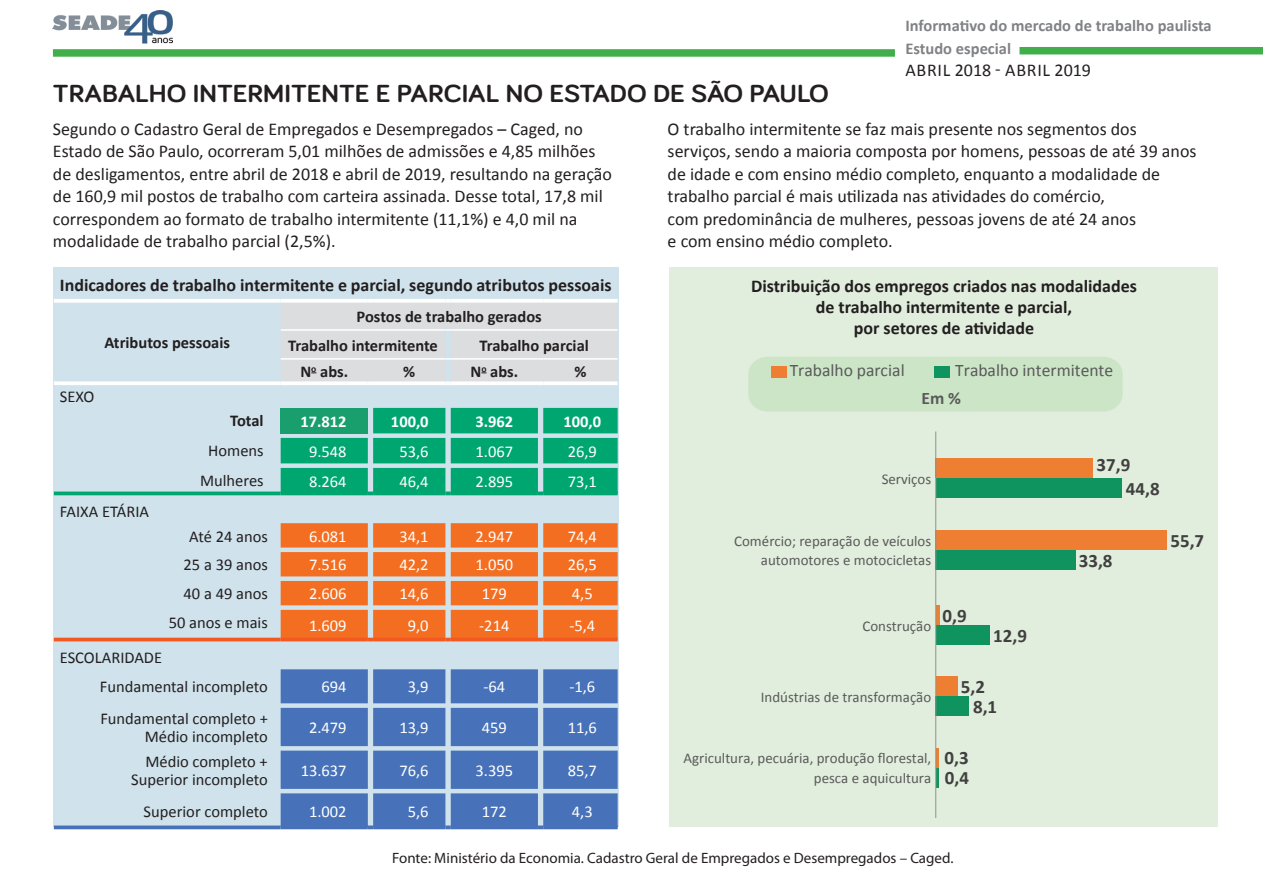
<style>
.page{position:relative;width:1263px;height:893px;background:#fff}
.page>*{position:absolute;margin:0;border:0;box-sizing:border-box;transform-origin:0 0}
.t1{font:700 25.5px "Bariol";color:#231f20;scale:1.1 1}
.t2{font:700 18.9px "Calibri";letter-spacing:.005em;color:#414040}
.t3{font:18px/22.5px "Calibri";color:#231f20}
.t4{font:700 18px/21px "Calibri";color:#231f20;text-align:center}
.t5{font:18px "Calibri";letter-spacing:.04em;color:#231f20}
.t6{font:17.55px "Calibri";color:#5a5a5a}
.t7{font:700 17.55px "Calibri";color:#5a5a5a}
.t8{font:16.5px/18px "Calibri";color:#231f20;text-align:right}
.t9{font:16.5px "Calibri";color:#fff}
.t10{font:700 16.5px/29.1px "Calibri";color:#231f20}
.t11{font:700 16.5px/23.4px "Calibri";color:#808285}
.t12{font:700 16.5px "Calibri";color:#fff}
.t13{font:15px "Myriad Pro";color:#231f20}
.t14{font:14.85px/19.8px "Calibri";color:#5a5a5a;text-align:right}
</style>
<div class="page">
<div style="left:53px;top:49px;width:842px;height:8px;background:#40ae49"></div>
<div style="left:1019px;top:47px;width:244px;height:7px;background:#40ae49"></div>
<img style="left:53px;top:11px;width:120px;height:33px">
<div style="left:670px;top:267px;width:548px;height:559px;background:#e1eedd"></div>
<div style="left:53px;top:267px;width:566px;height:559px;background:#d0e3ec"></div>
<svg style="left:281px;top:669px;width:337px;height:156px;background:#5980bf"></svg>
<hr style="left:54px;top:638px;width:227px;height:3px;background:#f15921">
<hr style="left:54px;top:492px;width:227px;height:3px;background:#00a66f">
<svg style="left:54px;top:825px;width:227px;height:4px"></svg>
<svg style="left:281px;top:408px;width:337px;height:87px;background:#1fae80"></svg>
<hr style="left:543px;top:492px;width:75px;height:3px;background:#00a66f">
<svg style="left:281px;top:523px;width:337px;height:118px;background:#ed7f41"></svg>
<hr style="left:543px;top:638px;width:75px;height:3px;background:#f15921">
<hr style="left:281px;top:825px;width:87px;height:4px;background:#4772b9">
<svg style="left:368px;top:825px;width:5px;height:4px"></svg>
<hr style="left:373px;top:825px;width:72px;height:4px;background:#4772b9">
<svg style="left:445px;top:825px;width:6px;height:4px"></svg>
<hr style="left:451px;top:825px;width:87px;height:4px;background:#4772b9">
<svg style="left:538px;top:825px;width:5px;height:4px"></svg>
<hr style="left:543px;top:825px;width:75px;height:4px;background:#4772b9">
<svg style="left:54px;top:381px;width:227px;height:4px"></svg>
<svg style="left:54px;top:299px;width:227px;height:4px"></svg>
<svg style="left:281px;top:299px;width:337px;height:86px"></svg>
<hr style="left:937px;top:768px;width:2px;height:20px;background:#10945f">
<div style="left:936px;top:696px;width:33px;height:20px;background:#10945f"></div>
<div style="left:936px;top:625px;width:53px;height:20px;background:#10945f"></div>
<div style="left:936px;top:550px;width:140px;height:20px;background:#10945f"></div>
<div style="left:936px;top:478px;width:185px;height:20px;background:#10945f"></div>
<hr style="left:937px;top:748px;width:2px;height:20px;background:#ee7e31">
<div style="left:936px;top:676px;width:21px;height:20px;background:#ee7e31"></div>
<svg style="left:936px;top:605px;width:4px;height:20px"></svg>
<div style="left:936px;top:530px;width:231px;height:20px;background:#ee7e31"></div>
<div style="left:936px;top:458px;width:157px;height:20px;background:#ee7e31"></div>
<hr style="left:935px;top:431px;width:1px;height:386px;background:#8e918e">
<div style="left:748px;top:357px;width:375px;height:55px;background:#cbe5c6"></div>
<div style="left:771px;top:366px;width:15px;height:12px;background:#ee7e31"></div>
<div style="left:935px;top:366px;width:15px;height:12px;background:#10945f"></div>
<h1 class="t1" style="left:53px;top:76px;width:707px">TRABALHO INTERMITENTE E PARCIAL NO ESTADO DE SÃO PAULO</h1>
<p class="t11" style="left:905px;top:14px;width:308px">Informativo do mercado de trabalho paulista<br>Estudo especial</p>
<p class="t5" style="left:905px;top:59px;width:187px">ABRIL 2018 - ABRIL 2019</p>
<p class="t3" style="left:53px;top:118px;width:560px">Segundo o Cadastro Geral de Empregados e Desempregados – Caged, no Estado de São Paulo, ocorreram 5,01 milhões de admissões e 4,85 milhões de desligamentos, entre abril de 2018 e abril de 2019, resultando na geração de 160,9 mil postos de trabalho com carteira assinada. Desse total, 17,8 mil correspondem ao formato de trabalho intermitente (11,1%) e 4,0 mil na modalidade de trabalho parcial (2,5%).</p>
<p class="t4" style="left:60px;top:274px;width:553px">Indicadores de trabalho intermitente e parcial, segundo atributos pessoais</p>
<p class="t8" style="left:60px;top:387px;width:36px">SEXO</p>
<p class="t10" style="left:104px;top:328px;width:127px">Atributos pessoais</p>
<p class="t10" style="left:288px;top:302px;width:255px;text-indent:68px">Postos de trabalho gerados<br>Trabalho intermitente</p>
<p class="t10" style="left:480px;top:331px;width:111px">Trabalho parcial</p>
<p class="t10" style="left:300px;top:357px;width:49px">N<sup>o</sup> abs.</p>
<p class="t10" style="left:403px;top:357px;width:14px">%</p>
<p class="t10" style="left:470px;top:357px;width:49px">N<sup>o</sup> abs.</p>
<p class="t10" style="left:574px;top:357px;width:14px">%</p>
<p class="t10" style="left:230px;top:406px;width:35px">Total</p>
<p class="t12" style="left:300px;top:411px;width:48px">17.812</p>
<p class="t12" style="left:391px;top:411px;width:39px">100,0</p>
<p class="t12" style="left:475px;top:411px;width:39px">3.962</p>
<p class="t12" style="left:563px;top:411px;width:39px">100,0</p>
<p class="t8" style="left:208px;top:442px;width:57px">Homens</p>
<p class="t9" style="left:309px;top:441px;width:39px">9.548</p>
<p class="t9" style="left:399px;top:441px;width:31px">53,6</p>
<p class="t9" style="left:476px;top:441px;width:39px">1.067</p>
<p class="t9" style="left:568px;top:441px;width:31px">26,9</p>
<p class="t8" style="left:200px;top:472px;width:65px">Mulheres</p>
<p class="t9" style="left:309px;top:471px;width:39px">8.264</p>
<p class="t9" style="left:399px;top:471px;width:31px">46,4</p>
<p class="t9" style="left:476px;top:471px;width:39px">2.895</p>
<p class="t9" style="left:568px;top:471px;width:31px">73,1</p>
<p class="t8" style="left:60px;top:503px;width:91px">FAIXA ETÁRIA</p>
<p class="t3" style="left:668px;top:118px;width:530px">O trabalho intermitente se faz mais presente nos segmentos dos serviços, sendo a maioria composta por homens, pessoas de até 39 anos de idade e com ensino médio completo, enquanto a modalidade de trabalho parcial é mais utilizada nas atividades do comércio,<br>com predominância de mulheres, pessoas jovens de até 24 anos<br>e com ensino médio completo.</p>
<p class="t4" style="left:751px;top:276px;width:387px">Distribuição dos empregos criados nas modalidades de trabalho intermitente e parcial,<br>por setores de atividade</p>
<p class="t6" style="left:790px;top:359px;width:117px">Trabalho parcial</p>
<p class="t6" style="left:955px;top:359px;width:160px">Trabalho intermitente</p>
<p class="t7" style="left:921px;top:387px;width:41px">Em%</p>
<p class="t14" style="left:882px;top:469px;width:51px">Serviços</p>
<p class="t2" style="left:1096px;top:452px;width:35px">37,9</p>
<p class="t2" style="left:1126px;top:477px;width:35px">44,8</p>
<p class="t8" style="left:189px;top:527px;width:80px">Até 24 anos</p>
<p class="t9" style="left:309px;top:526px;width:39px">6.081</p>
<p class="t9" style="left:399px;top:526px;width:31px">34,1</p>
<p class="t9" style="left:475px;top:526px;width:39px">2.947</p>
<p class="t9" style="left:568px;top:526px;width:31px">74,4</p>
<p class="t8" style="left:184px;top:556px;width:86px">25 a 39 anos</p>
<p class="t9" style="left:309px;top:554px;width:39px">7.516</p>
<p class="t9" style="left:399px;top:554px;width:31px">42,2</p>
<p class="t9" style="left:475px;top:554px;width:39px">1.050</p>
<p class="t9" style="left:568px;top:554px;width:31px">26,5</p>
<p class="t8" style="left:184px;top:585px;width:86px">40 a 49 anos</p>
<p class="t9" style="left:309px;top:583px;width:39px">2.606</p>
<p class="t9" style="left:399px;top:583px;width:31px">14,6</p>
<p class="t9" style="left:482px;top:583px;width:27px">179</p>
<p class="t9" style="left:572px;top:583px;width:22px">4,5</p>
<p class="t8" style="left:169px;top:614px;width:101px">50 anos e mais</p>
<p class="t9" style="left:309px;top:615px;width:39px">1.609</p>
<p class="t9" style="left:408px;top:615px;width:22px">9,0</p>
<p class="t9" style="left:479px;top:615px;width:32px">-214</p>
<p class="t9" style="left:569px;top:615px;width:27px">-5,4</p>
<p class="t8" style="left:100px;top:643px;width:169px;line-height:29.2px;text-align:left;text-indent:-40px">ESCOLARIDADE<br>Fundamental incompleto</p>
<p class="t14" style="left:734px;top:531px;width:199px">Comércio; reparação de veículos automotores e motocicletas</p>
<p class="t2" style="left:942px;top:603px;width:26px">0,9</p>
<p class="t14" style="left:862px;top:616px;width:70px">Construção</p>
<p class="t2" style="left:993px;top:623px;width:35px">12,9</p>
<p class="t2" style="left:961px;top:675px;width:26px">5,2</p>
<p class="t9" style="left:322px;top:677px;width:27px">694</p>
<p class="t9" style="left:408px;top:677px;width:22px">3,9</p>
<p class="t9" style="left:483px;top:677px;width:23px">-64</p>
<p class="t9" style="left:569px;top:677px;width:27px">-1,6</p>
<p class="t14" style="left:761px;top:687px;width:172px">Indústrias de transformação</p>
<p class="t2" style="left:973px;top:695px;width:26px">8,1</p>
<p class="t8" style="left:100px;top:710px;width:169px">Fundamental completo +<br>Médio incompleto</p>
<p class="t9" style="left:309px;top:717px;width:39px">2.479</p>
<p class="t9" style="left:399px;top:717px;width:31px">13,9</p>
<p class="t9" style="left:482px;top:717px;width:27px">459</p>
<p class="t9" style="left:568px;top:717px;width:31px">11,6</p>
<p class="t8" style="left:131px;top:752px;width:138px">Médio completo +<br>Superior incompleto</p>
<p class="t9" style="left:301px;top:760px;width:47px">13.637</p>
<p class="t9" style="left:399px;top:760px;width:31px">76,6</p>
<p class="t9" style="left:475px;top:760px;width:39px">3.395</p>
<p class="t9" style="left:568px;top:760px;width:31px">85,7</p>
<p class="t8" style="left:144px;top:802px;width:126px">Superior completo</p>
<p class="t9" style="left:309px;top:801px;width:39px">1.002</p>
<p class="t9" style="left:408px;top:801px;width:22px">5,6</p>
<p class="t9" style="left:482px;top:801px;width:27px">172</p>
<p class="t9" style="left:572px;top:801px;width:22px">4,3</p>
<p class="t13" style="left:392px;top:848px;width:563px">Fonte: Ministério da Economia. Cadastro Geral de Empregados e Desempregados – Caged.</p>
<p class="t2" style="left:944px;top:746px;width:26px">0,3</p>
<p class="t14" style="left:683px;top:749px;width:249px">Agricultura, pecuária, produção florestal, pesca e aquicultura</p>
<p class="t2" style="left:945px;top:766px;width:26px">0,4</p>
<p class="t2" style="left:1079px;top:548px;width:35px">33,8</p>
<p class="t2" style="left:1170px;top:528px;width:35px">55,7</p>
</div>
